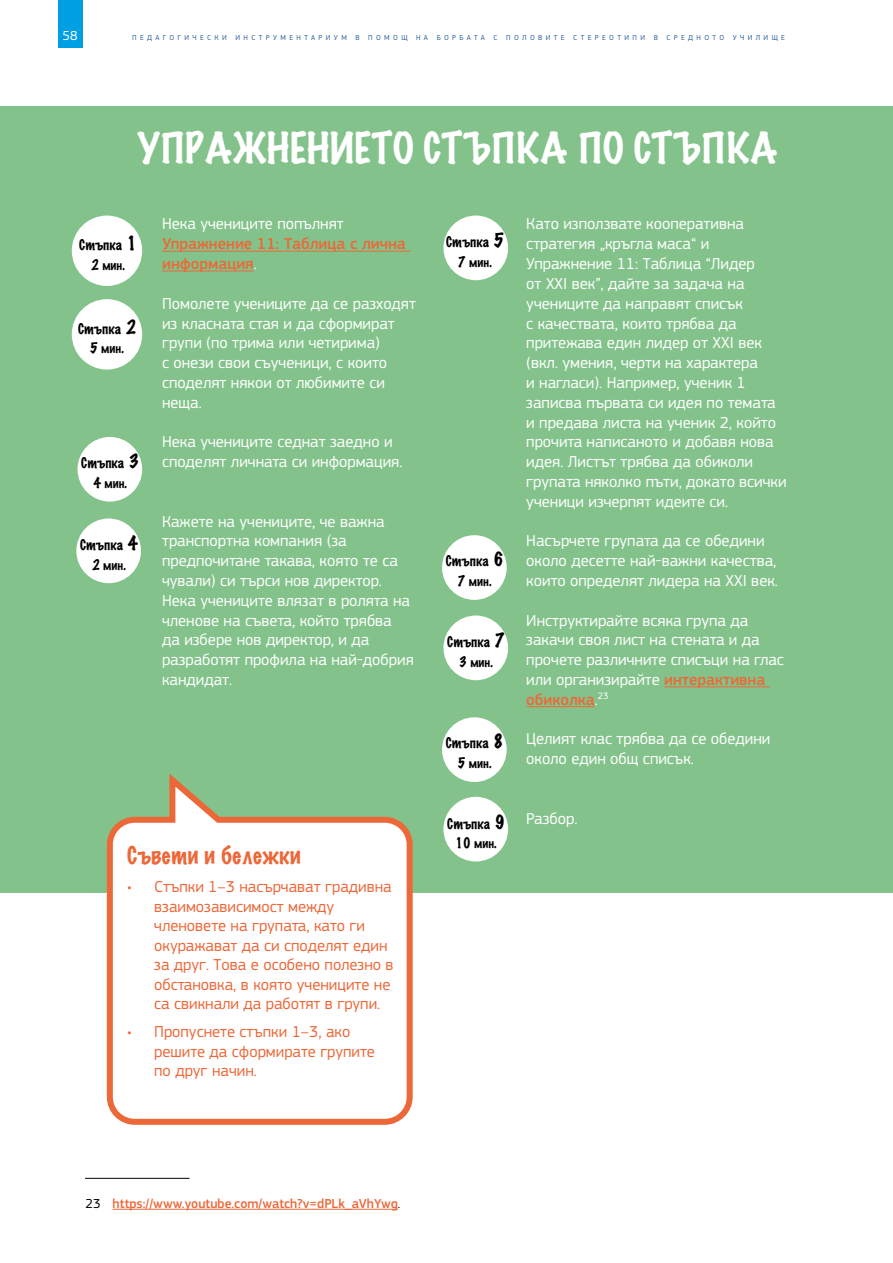
<style>
.page{position:relative;width:893px;height:1263px;background:#fff}
.page>*{position:absolute;margin:0;border:0;box-sizing:border-box;transform-origin:0 0}
.t1{font:100 39px "Marker Felt";color:#fff}
.tips_and_remarks{font:100 22.5px "Marker Felt";color:#ec6839}
.t2{font:16.5px/19.8px "EC Square Sans Pro";color:#fff}
.t3{font:16.5px/19.5px "EC Square Sans Pro";color:#ec6839}
.t4{font:500 16.5px/19.8px "EC Square Sans Pro";color:#ec6839}
.t5{font:100 13.5px "Marker Felt";color:#000}
.poznamka{font:500 13.5px "EC Square Sans Pro";color:#ec6839}
.t6{font:13.5px "EC Square Sans Pro";color:#fff}
.t7{font:100 12px "Marker Felt";color:#000}
.t8{font:7.5px "EC Square Sans Pro";letter-spacing:.45em;color:#275b9b}
.s1{font-size:18px}
.s2{font-size:13.5px}
.s3{font-weight:400;color:#fff}
.s4{font-size:12px}
.s5{font-weight:500;color:#ec6839}
.s6{font-weight:400;color:#000}
</style>
<div class="page">
<div style="left:58px;top:0;width:24px;height:48px;background:#009fe3"></div>
<div style="left:0;top:106px;width:893px;height:787px;background:#83c38b"></div>
<div style="left:72px;top:216px;width:70px;height:70px;background:#fff;border-radius:50%"></div>
<div style="left:76px;top:518px;width:65px;height:65px;background:#fff;border-radius:50%"></div>
<div style="left:443px;top:216px;width:65px;height:64px;background:#fff;border-radius:50%"></div>
<div style="left:442px;top:535px;width:65px;height:65px;background:#fff;border-radius:50%"></div>
<div style="left:443px;top:615px;width:65px;height:65px;background:#fff;border-radius:50%"></div>
<div style="left:442px;top:717px;width:65px;height:65px;background:#fff;border-radius:50%"></div>
<div style="left:443px;top:797px;width:65px;height:64px;background:#fff;border-radius:50%"></div>
<div style="left:78px;top:437px;width:64px;height:65px;background:#fff;border-radius:50%"></div>
<div style="left:72px;top:299px;width:70px;height:71px;background:#fff;border-radius:50%"></div>
<hr style="left:162px;top:251px;width:248px;height:1px;background:#ec6839">
<hr style="left:162px;top:270px;width:92px;height:1px;background:#ec6839">
<hr style="left:664px;top:686px;width:106px;height:1px;background:#ec6839">
<hr style="left:526px;top:706px;width:69px;height:1px;background:#ec6839">
<svg style="left:106px;top:773px;width:307px;height:352px"></svg>
<hr style="left:113px;top:1209px;width:285px;height:1px;background:#ec6839">
<hr style="left:85px;top:1178px;width:104px;height:1px;background:#000">
<p class="t6" style="left:63px;top:28px;width:17px">58</p>
<p class="t8" style="left:132px;top:33px;width:654px">ПЕДАГОГИЧЕСКИ ИНСТРУМЕНТАРИУМ В ПОМОЩ НА БОРБАТА С ПОЛОВИТЕ СТЕРЕОТИПИ В СРЕДНОТО УЧИЛИЩЕ</p>
<p class="t1" style="left:137px;top:118px;width:643px">УПРАЖНЕНИЕТО СТЪПКА ПО СТЪПКА</p>
<p class="t5" style="left:79px;top:234px;width:59px">Стъпка <span class="s1">1</span></p>
<p class="t7" style="left:91px;top:256px;width:35px"><span class="s2">2</span> мин<span class="s2">.</span></p>
<p class="t5" style="left:78px;top:318px;width:59px">Стъпка <span class="s1">2</span></p>
<p class="t7" style="left:90px;top:339px;width:35px"><span class="s2">5</span> мин<span class="s2">.</span></p>
<p class="t5" style="left:81px;top:453px;width:59px">Стъпка <span class="s1">3</span></p>
<p class="t7" style="left:93px;top:474px;width:35px"><span class="s2">4</span> мин<span class="s2">.</span></p>
<p class="t5" style="left:80px;top:534px;width:59px">Стъпка <span class="s1">4</span></p>
<p class="t7" style="left:92px;top:556px;width:35px"><span class="s2">2</span> мин<span class="s2">.</span></p>
<p class="t4" style="left:162px;top:214px;width:245px"><span class="s3">Нека учениците попълнят<br></span>Упражнение 11: Таблица с лична информация<span class="s3">.</span></p>
<p class="t2" style="left:162px;top:293px;width:255px">Помолете учениците да се разходят из класната стая и да сформират групи (по трима или четирима)<br>с онези свои съученици, с които споделят някои от любимите си неща.</p>
<p class="t2" style="left:162px;top:432px;width:242px">Нека учениците седнат заедно и споделят личната си информация.</p>
<p class="t2" style="left:162px;top:511px;width:237px">Кажете на учениците, че важна транспортна компания (за предпочитане такава, която те са чували) си търси нов директор.</p>
<p class="t2" style="left:162px;top:590px;width:253px">Нека учениците влязат в ролята на членове на съвета, който трябва<br>да избере нов директор, и да разработят профила на най-добрия кандидат.</p>
<p class="tips_and_remarks" style="left:127px;top:838px;width:175px">Съвети и бележки</p>
<p class="t3" style="left:154px;top:877px;width:241px;text-indent:-27px">• Стъпки 1–3 насърчават градивна взаимозависимост между членовете на групата, като ги окуражават да си споделят един за друг. Това е особено полезно в обстановка, в която учениците не са свикнали да работят в групи.</p>
<p class="t3" style="left:154px;top:1022px;width:222px;text-indent:-27px">• Пропуснете стъпки 1–3, ако решите да сформирате групите по друг начин.</p>
<p class="t5" style="left:446px;top:231px;width:59px">Стъпка <span class="s1">5</span></p>
<p class="t7" style="left:458px;top:253px;width:35px"><span class="s2">7</span> мин<span class="s2">.</span></p>
<p class="t5" style="left:446px;top:550px;width:59px">Стъпка <span class="s1">6</span></p>
<p class="t7" style="left:458px;top:572px;width:35px"><span class="s2">7</span> мин<span class="s2">.</span></p>
<p class="t5" style="left:447px;top:631px;width:59px">Стъпка <span class="s1">7</span></p>
<p class="t7" style="left:459px;top:653px;width:35px"><span class="s2">3</span> мин<span class="s2">.</span></p>
<p class="t5" style="left:446px;top:732px;width:59px">Стъпка <span class="s1">8</span></p>
<p class="t7" style="left:458px;top:754px;width:35px"><span class="s2">5</span> мин<span class="s2">.</span></p>
<p class="t5" style="left:447px;top:813px;width:59px">Стъпка <span class="s1">9</span></p>
<p class="t5" style="left:455px;top:833px;width:43px">10 <span class="s4">мин</span>.</p>
<p class="t2" style="left:526px;top:214px;width:262px">Като използвате кооперативна стратегия „кръгла маса“ и<br>Упражнение 11: Таблица “Лидер<br>от XXI век”, дайте за задача на учениците да направят списък<br>с качествата, които трябва да притежава един лидер от XXI век (вкл. умения, черти на характера<br>и нагласи). Например, ученик 1 записва първата си идея по темата и предава листа на ученик 2, който прочита написаното и добавя нова идея. Листът трябва да обиколи групата няколко пъти, докато всички ученици изчерпят идеите си.</p>
<p class="t2" style="left:526px;top:531px;width:253px">Насърчете групата да се обедини около десетте най-важни качества, които определят лидера на XXI век.</p>
<p class="t2" style="left:526px;top:610px;width:259px">Инструктирайте всяка група да закачи своя лист на стената и да прочете различните списъци на глас или организирайте <span class="s5">интерактивна обиколка</span>.<sup>23</sup></p>
<p class="t2" style="left:526px;top:729px;width:246px">Целият клас трябва да се обедини около един общ списък.</p>
<p class="t2" style="left:526px;top:808px;width:53px">Разбор.</p>
<p class="poznamka" style="left:86px;top:1195px;width:316px"><span class="s6">23</span> https://www.youtube.com/watch?v=dPLk_aVhYwg<span class="s6">.</span></p>
</div>
